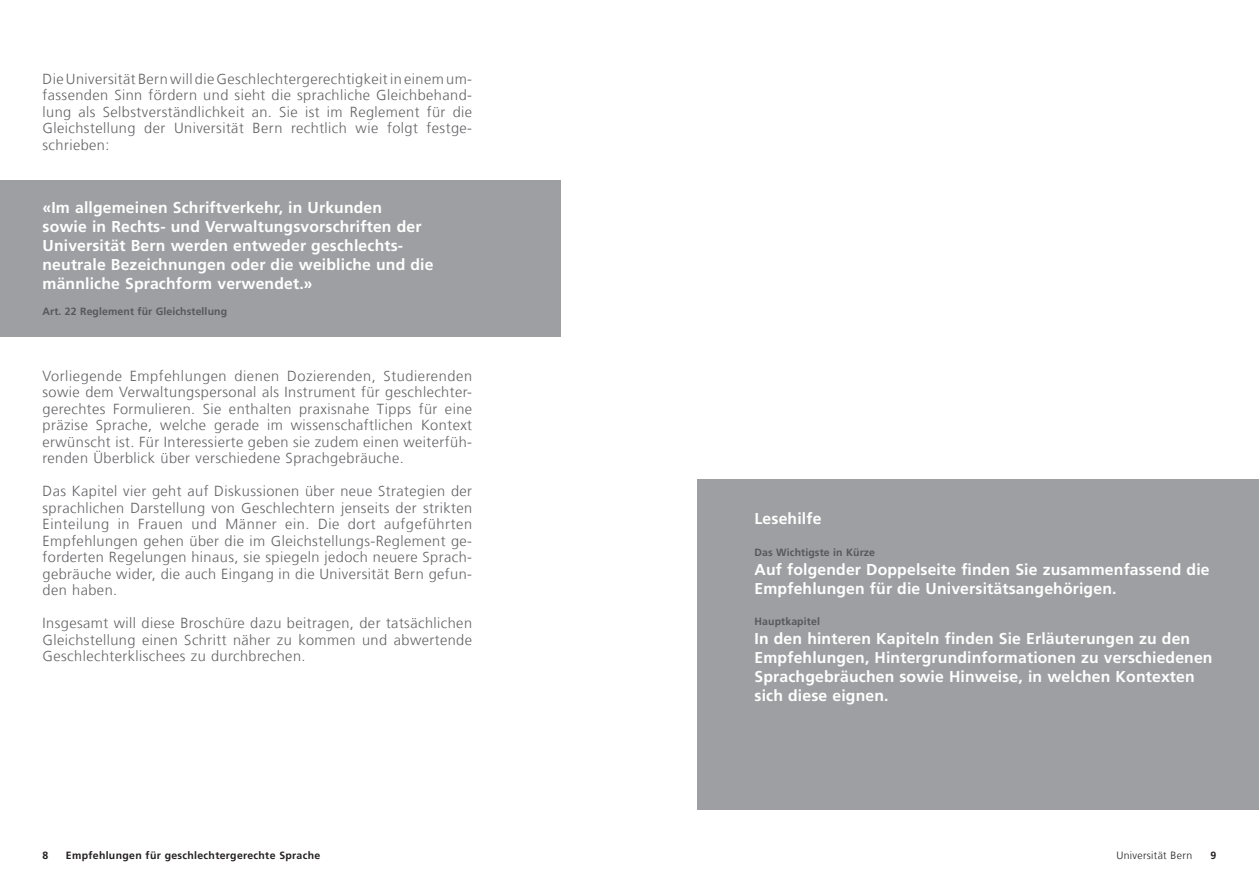
<style>
.page{position:relative;width:1259px;height:893px;background:#fff}
.page>*{position:absolute;margin:0;border:0;box-sizing:border-box;transform-origin:0 0}
.t1{font:700 15.75px/18.9px "Frutiger LT Com";letter-spacing:.01em;color:#fff}
.t2{font:300 14.55px/16.5px "Frutiger LT Com";letter-spacing:.03em;color:#636366;text-align:justify}
.t3{font:700 10.5px "Frutiger LT Com";letter-spacing:.01em;color:#57585a}
.t4{font:700 10.5px "Frutiger LT Com";letter-spacing:.03em;color:#231f20}
.t5{font:300 10.5px "Frutiger LT Com";letter-spacing:.03em;color:#231f20}
</style>
<div class="page">
<div style="left:697px;top:480px;width:562px;height:330px;background:#9d9fa2"></div>
<div style="left:0;top:180px;width:560px;height:156px;background:#9d9fa2"></div>
<p class="t2" style="left:43px;top:70px;width:431px">Die Universität Bern will die Geschlechtergerechtigkeit in einem um&shy;fassenden Sinn fördern und sieht die sprachliche Gleichbehand&shy;lung als Selbstverständlichkeit an. Sie ist im Reglement für die Gleichstellung der Universität Bern rechtlich wie folgt festge&shy;schrieben:</p>
<p class="t1" style="left:43px;top:198px;width:392px">«Im allgemeinen Schriftverkehr, in Urkunden<br>sowie in Rechts- und Verwaltungsvorschriften der Universität Bern werden entweder geschlechts&shy;neutrale Bezeichnungen oder die weibliche und die männliche Sprachform verwendet.»</p>
<p class="t3" style="left:43px;top:305px;width:186px">Art. 22 Reglement für Gleichstellung</p>
<p class="t2" style="left:43px;top:367px;width:431px">Vorliegende Empfehlungen dienen Dozierenden, Studierenden sowie dem Verwaltungspersonal als Instrument für geschlechter&shy;gerechtes Formulieren. Sie enthalten praxisnahe Tipps für eine präzise Sprache, welche gerade im wissenschaftlichen Kontext erwünscht ist. Für Interessierte geben sie zudem einen weiterfüh&shy;renden Überblick über verschiedene Sprachgebräuche.</p>
<p class="t2" style="left:43px;top:483px;width:431px">Das Kapitel vier geht auf Diskussionen über neue Strategien der sprachlichen Darstellung von Geschlechtern jenseits der strikten Einteilung in Frauen und Männer ein. Die dort aufgeführten Empfehlungen gehen über die im Gleichstellungs-Reglement ge&shy;forderten Regelungen hinaus, sie spiegeln jedoch neuere Sprach&shy;gebräuche wider, die auch Eingang in die Universität Bern gefun&shy;den haben.</p>
<p class="t2" style="left:43px;top:615px;width:431px">Insgesamt will diese Broschüre dazu beitragen, der tatsächlichen Gleichstellung einen Schritt näher zu kommen und abwertende Geschlechterklischees zu durchbrechen.</p>
<p class="t1" style="left:754px;top:509px;width:68px">Lesehilfe</p>
<p class="t3" style="left:754px;top:546px;width:122px">Das Wichtigste in Kürze</p>
<p class="t1" style="left:754px;top:560px;width:457px">Auf folgender Doppelseite finden Sie zusammenfassend die<br>Empfehlungen für die Universitätsangehörigen.</p>
<p class="t3" style="left:754px;top:615px;width:67px">Hauptkapitel</p>
<p class="t1" style="left:754px;top:629px;width:459px">In den hinteren Kapiteln finden Sie Erläuterungen zu den Empfehlungen, Hintergrundinformationen zu verschiedenen Sprachgebräuchen sowie Hinweise, in welchen Kontexten sich diese eignen.</p>
<p class="t4" style="left:43px;top:849px;width:7px">8</p>
<p class="t4" style="left:66px;top:849px;width:256px">Empfehlungen für geschlechtergerechte Sprache</p>
<p class="t5" style="left:1116px;top:849px;width:77px">Universität Bern</p>
<p class="t4" style="left:1210px;top:849px;width:7px">9</p>
</div>
